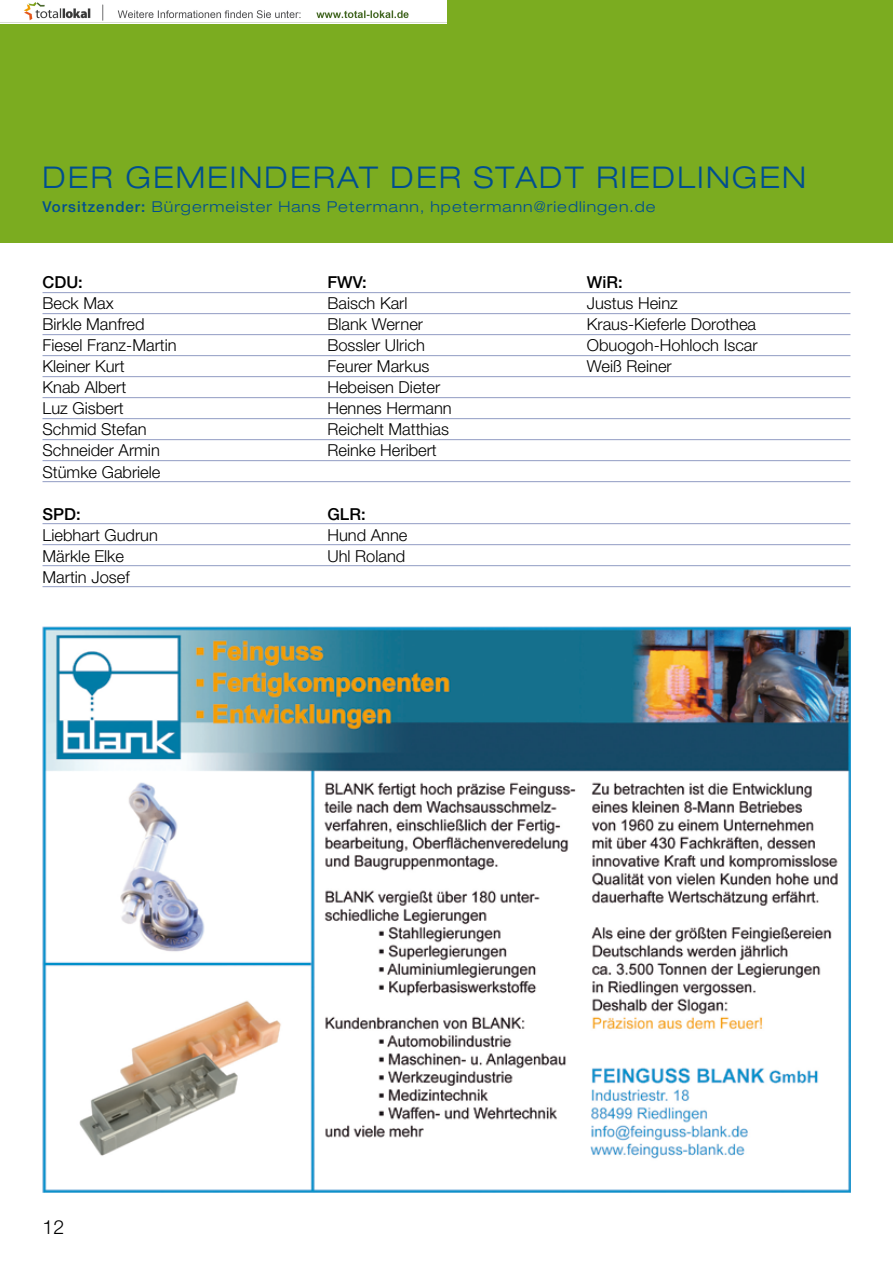
<style>
.page{position:relative;width:893px;height:1263px;background:#fff}
.page>*{position:absolute;margin:0;border:0;box-sizing:border-box;transform-origin:0 0}
.t1{font:300 expanded 30px "Helvetica Neue LT";letter-spacing:.07em;color:#004e8f}
.t2{font:300 19.5px "Helvetica Neue LT";color:#000}
.t3{font:300 16.5px "Helvetica Neue LT";color:#000}
.t4{font:500 16.5px "Helvetica Neue LT";color:#000}
.t5{font:300 expanded 15px "Helvetica Neue LT";letter-spacing:.07em;color:#004e8f}
.s1{font-weight:500;font-stretch:normal}
</style>
<div class="page">
<div style="left:0;top:0;width:893px;height:242px;background:#7bac20"></div>
<hr style="left:43px;top:292px;width:807px;height:1px;background:#919cc3">
<hr style="left:43px;top:313px;width:807px;height:1px;background:#919cc3">
<hr style="left:43px;top:334px;width:807px;height:1px;background:#919cc3">
<hr style="left:43px;top:355px;width:807px;height:1px;background:#919cc3">
<hr style="left:43px;top:376px;width:807px;height:1px;background:#919cc3">
<hr style="left:43px;top:397px;width:807px;height:1px;background:#919cc3">
<hr style="left:43px;top:418px;width:807px;height:1px;background:#919cc3">
<hr style="left:43px;top:439px;width:807px;height:1px;background:#919cc3">
<hr style="left:43px;top:460px;width:807px;height:1px;background:#919cc3">
<hr style="left:43px;top:481px;width:807px;height:1px;background:#919cc3">
<hr style="left:43px;top:523px;width:807px;height:1px;background:#919cc3">
<hr style="left:43px;top:544px;width:807px;height:1px;background:#919cc3">
<hr style="left:43px;top:565px;width:807px;height:1px;background:#919cc3">
<hr style="left:43px;top:586px;width:807px;height:1px;background:#919cc3">
<img style="left:43px;top:627px;width:807px;height:565px">
<img style="left:0;top:0;width:446px;height:24px">
<h1 class="t1" style="left:43px;top:159px;width:765px">der gemeinderat der stadt riedlingen</h1>
<p class="t5" style="left:43px;top:198px;width:614px"><span class="s1">Vorsitzender:</span> Bürgermeister Hans Petermann, hpetermann@riedlingen.de</p>
<p class="t4" style="left:43px;top:273px;width:42px">CDU:</p>
<p class="t4" style="left:327px;top:273px;width:41px">FWV:</p>
<p class="t4" style="left:587px;top:273px;width:37px">WiR:</p>
<p class="t3" style="left:43px;top:293px;width:73px">Beck Max</p>
<p class="t3" style="left:327px;top:293px;width:82px">Baisch Karl</p>
<p class="t3" style="left:587px;top:293px;width:93px">Justus Heinz</p>
<p class="t3" style="left:43px;top:314px;width:104px">Birkle Manfred</p>
<p class="t3" style="left:327px;top:314px;width:97px">Blank Werner</p>
<p class="t3" style="left:587px;top:314px;width:171px">Kraus-Kieferle Dorothea</p>
<p class="t3" style="left:43px;top:335px;width:136px">Fiesel Franz-Martin</p>
<p class="t3" style="left:327px;top:335px;width:99px">Bossler Ulrich</p>
<p class="t3" style="left:587px;top:335px;width:172px">Obuogoh-Hohloch Iscar</p>
<p class="t3" style="left:43px;top:356px;width:84px">Kleiner Kurt</p>
<p class="t3" style="left:327px;top:356px;width:104px">Feurer Markus</p>
<p class="t3" style="left:587px;top:356px;width:86px">Weiß Reiner</p>
<p class="t3" style="left:43px;top:377px;width:85px">Knab Albert</p>
<p class="t3" style="left:327px;top:377px;width:114px">Hebeisen Dieter</p>
<p class="t3" style="left:43px;top:398px;width:83px">Luz Gisbert</p>
<p class="t3" style="left:327px;top:398px;width:126px">Hennes Hermann</p>
<p class="t3" style="left:43px;top:419px;width:106px">Schmid Stefan</p>
<p class="t3" style="left:327px;top:419px;width:123px">Reichelt Matthias</p>
<p class="t3" style="left:43px;top:440px;width:119px">Schneider Armin</p>
<p class="t3" style="left:327px;top:440px;width:111px">Reinke Heribert</p>
<p class="t3" style="left:43px;top:461px;width:119px">Stümke Gabriele</p>
<p class="t4" style="left:43px;top:504px;width:40px">SPD:</p>
<p class="t4" style="left:327px;top:504px;width:40px">GLR:</p>
<p class="t3" style="left:43px;top:524px;width:117px">Liebhart Gudrun</p>
<p class="t3" style="left:327px;top:524px;width:82px">Hund Anne</p>
<p class="t3" style="left:43px;top:545px;width:83px">Märkle Elke</p>
<p class="t3" style="left:327px;top:545px;width:79px">Uhl Roland</p>
<p class="t3" style="left:43px;top:566px;width:89px">Martin Josef</p>
<p class="t2" style="left:43px;top:1215px;width:23px">12</p>
</div>
